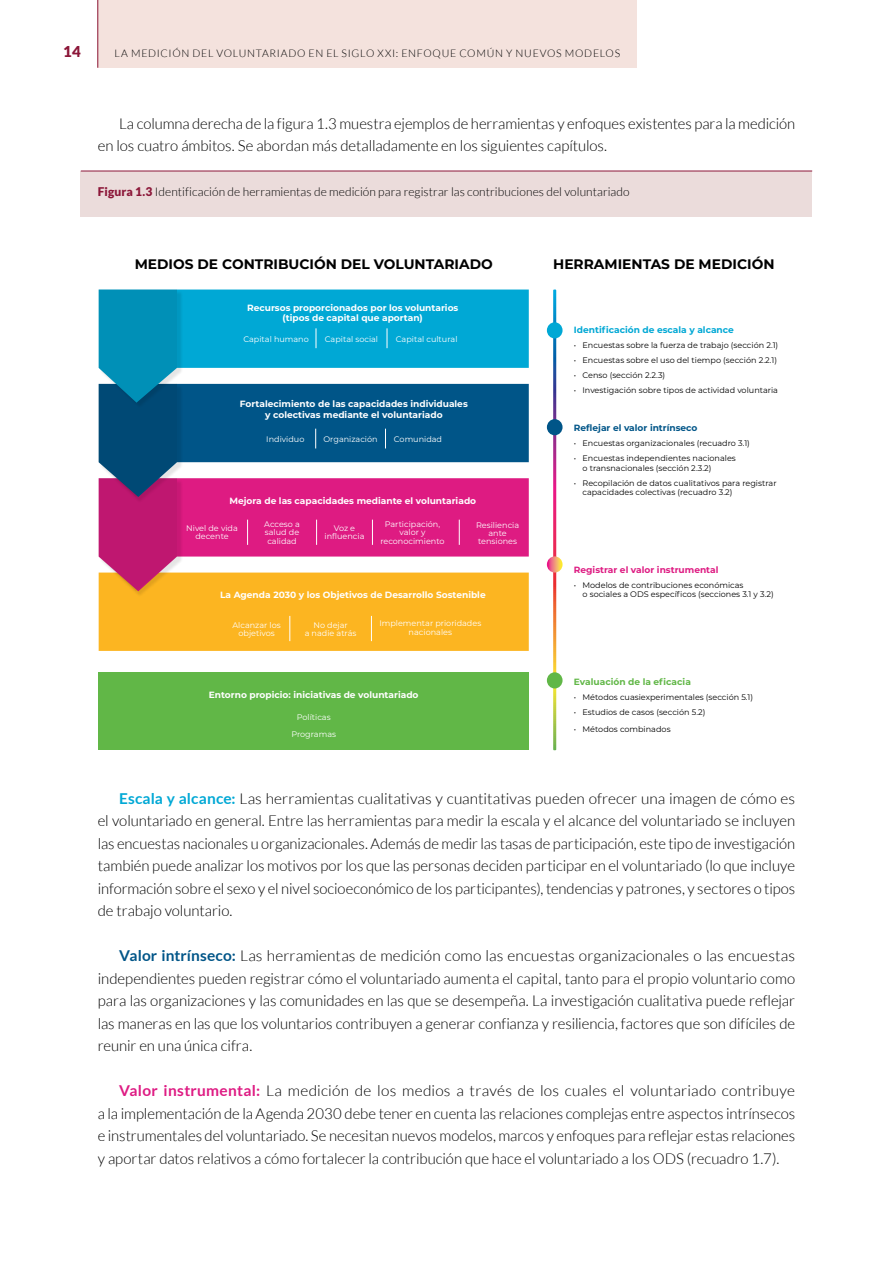
<style>
.page{position:relative;width:893px;height:1263px;background:#fff}
.page>*{position:absolute;margin:0;border:0;box-sizing:border-box;transform-origin:0 0}
.t1{font:300 15px/22.5px "Lato";letter-spacing:-.005em;color:#000;text-align:justify}
.t2{font:900 15px "Lato";color:#8c1739}
.t3{font:700 13.8px "Montserrat";color:#000}
.t4{font:300 12px "Lato";letter-spacing:.005em;color:#000}
.t5{font:300 10.5px "Lato";letter-spacing:.07em;color:#000}
.t6{font:700 9px/10.5px "Montserrat";color:#fff;text-align:center}
.t7{font:700 9px "Montserrat";color:#00a8d5}
.t8{font:700 9px "Montserrat";color:#de1b82}
.t9{font:700 9px "Montserrat";color:#058}
.t10{font:700 9px "Montserrat";color:#61b747}
.t11{font:8.1px/9px "Montserrat";color:#000}
.t12{font:8.1px/8.1px "Montserrat";color:#fff;text-align:center}
.s1{font-weight:900;color:#8c1739}
.s2{font-weight:700;color:#00a8d5}
.s3{font-weight:700;color:#058}
.s4{font-weight:700;color:#de1b83}
</style>
<div class="page">
<div style="left:98px;top:0;width:539px;height:68px;background:#f4e2dd"></div>
<hr style="left:98px;top:0;width:1px;height:68px;background:#8c1739">
<div style="left:81px;top:171px;width:731px;height:45px;background:#ebdcdb"></div>
<hr style="left:81px;top:171px;width:731px;height:1px;background:#8c1739">
<div style="left:99px;top:672px;width:430px;height:78px;background:#61b747"></div>
<svg style="left:553px;top:290px;width:3px;height:460px"></svg>
<div style="left:547px;top:322px;width:16px;height:16px;background:#00a8d5;border-radius:50%"></div>
<div style="left:547px;top:419px;width:16px;height:16px;background:#058;border-radius:50%"></div>
<svg style="left:547px;top:556px;width:16px;height:16px"></svg>
<div style="left:547px;top:672px;width:16px;height:16px;background:#61b747;border-radius:50%"></div>
<svg style="left:99px;top:290px;width:430px;height:361px;background:#83818c"></svg>
<p class="t2" style="left:63px;top:43px;width:19px">14</p>
<p class="t5" style="left:115px;top:47px;width:507px">LA MEDICIÓN DEL VOLUNTARIADO EN EL SIGLO XXI: ENFOQUE COMÚN Y NUEVOS MODELOS</p>
<p class="t1" style="left:98px;top:112px;width:699px;text-indent:21px">La columna derecha de la figura 1.3 muestra ejemplos de herramientas y enfoques existentes para la medición en los cuatro ámbitos. Se abordan más detalladamente en los siguientes capítulos.</p>
<p class="t4" style="left:98px;top:185px;width:533px"><span class="s1">Figura 1.3</span> Identificación de herramientas de medición para registrar las contribuciones del voluntariado</p>
<p class="t3" style="left:135px;top:254px;width:360px">MEDIOS DE CONTRIBUCIÓN DEL VOLUNTARIADO</p>
<p class="t6" style="left:247px;top:302px;width:213px">Recursos proporcionados por los voluntarios (tipos de capital que aportan)</p>
<p class="t12" style="left:243px;top:335px;width:67px">Capital humano</p>
<p class="t12" style="left:325px;top:335px;width:55px">Capital social</p>
<p class="t12" style="left:396px;top:335px;width:63px">Capital cultural</p>
<p class="t6" style="left:240px;top:398px;width:229px">Fortalecimiento de las capacidades individuales y colectivas mediante el voluntariado</p>
<p class="t12" style="left:266px;top:435px;width:40px">Individuo</p>
<p class="t12" style="left:323px;top:435px;width:56px">Organización</p>
<p class="t12" style="left:394px;top:435px;width:50px">Comunidad</p>
<p class="t6" style="left:229px;top:495px;width:248px">Mejora de las capacidades mediante el voluntariado</p>
<p class="t12" style="left:186px;top:524px;width:53px">Nivel de vida decente</p>
<p class="t12" style="left:264px;top:520px;width:37px">Acceso a salud de calidad</p>
<p class="t12" style="left:325px;top:524px;width:41px">Voz e influencia</p>
<p class="t12" style="left:380px;top:520px;width:66px">Participación, valor y reconocimiento</p>
<p class="t12" style="left:476px;top:521px;width:45px">Resiliencia ante tensiones</p>
<p class="t6" style="left:220px;top:589px;width:267px">La Agenda 2030 y los Objetivos de Desarrollo Sostenible</p>
<p class="t12" style="left:232px;top:620px;width:50px">Alcanzar los objetivos</p>
<p class="t12" style="left:305px;top:620px;width:53px">No dejar<br>a nadie atrás</p>
<p class="t12" style="left:379px;top:619px;width:103px">Implementar prioridades nacionales</p>
<p class="t6" style="left:209px;top:689px;width:211px">Entorno propicio: iniciativas de voluntariado</p>
<p class="t12" style="left:291px;top:708px;width:46px;line-height:17.2px">Políticas<br>Programas</p>
<p class="t3" style="left:553px;top:254px;width:223px">HERRAMIENTAS DE MEDICIÓN</p>
<p class="t7" style="left:574px;top:323px;width:161px">Identificación de escala y alcance</p>
<p class="t11" style="left:574px;top:340px;width:206px">• Encuestas sobre la fuerza de trabajo (sección 2.1)</p>
<p class="t11" style="left:574px;top:355px;width:205px">• Encuestas sobre el uso del tiempo (sección 2.2.1)</p>
<p class="t11" style="left:574px;top:370px;width:93px">• Censo (sección 2.2.3)</p>
<p class="t11" style="left:574px;top:385px;width:206px">• Investigación sobre tipos de actividad voluntaria</p>
<p class="t9" style="left:574px;top:422px;width:125px">Reflejar el valor intrínseco</p>
<p class="t11" style="left:574px;top:439px;width:177px">• Encuestas organizacionales (recuadro 3.1)</p>
<p class="t11" style="left:582px;top:454px;width:155px;text-indent:-9px">• Encuestas independientes nacionales o transnacionales (sección 2.3.2)</p>
<p class="t11" style="left:582px;top:478px;width:196px;text-indent:-9px">• Recopilación de datos cualitativos para registrar capacidades colectivas (recuadro 3.2)</p>
<p class="t8" style="left:574px;top:563px;width:146px">Registrar el valor instrumental</p>
<p class="t11" style="left:582px;top:581px;width:193px;text-indent:-9px">• Modelos de contribuciones económicas<br>o sociales a ODS específicos (secciones 3.1 y 3.2)</p>
<p class="t10" style="left:574px;top:675px;width:118px">Evaluación de la eficacia</p>
<p class="t11" style="left:574px;top:692px;width:181px">• Métodos cuasiexperimentales (sección 5.1)</p>
<p class="t11" style="left:574px;top:707px;width:133px">• Estudios de casos (sección 5.2)</p>
<p class="t11" style="left:574px;top:724px;width:98px">• Métodos combinados</p>
<p class="t1" style="left:98px;top:787px;width:699px;text-indent:21px"><span class="s2">Escala y alcance:</span> Las herramientas cualitativas y cuantitativas pueden ofrecer una imagen de cómo es el voluntariado en general. Entre las herramientas para medir la escala y el alcance del voluntariado se incluyen las encuestas nacionales u organizacionales. Además de medir las tasas de participación, este tipo de investigación también puede analizar los motivos por los que las personas deciden participar en el voluntariado (lo que incluye información sobre el sexo y el nivel socioeconómico de los participantes), tendencias y patrones, y sectores o tipos de trabajo voluntario.</p>
<p class="t1" style="left:98px;top:945px;width:699px;text-indent:21px"><span class="s3">Valor intrínseco:</span> Las herramientas de medición como las encuestas organizacionales o las encuestas independientes pueden registrar cómo el voluntariado aumenta el capital, tanto para el propio voluntario como para las organizaciones y las comunidades en las que se desempeña. La investigación cualitativa puede reflejar las maneras en las que los voluntarios contribuyen a generar confianza y resiliencia, factores que son difíciles de reunir en una única cifra.</p>
<p class="t1" style="left:98px;top:1080px;width:699px;text-indent:21px"><span class="s4">Valor instrumental:</span> La medición de los medios a través de los cuales el voluntariado contribuye a la implementación de la Agenda 2030 debe tener en cuenta las relaciones complejas entre aspectos intrínsecos e instrumentales del voluntariado. Se necesitan nuevos modelos, marcos y enfoques para reflejar estas relaciones y aportar datos relativos a cómo fortalecer la contribución que hace el voluntariado a los ODS (recuadro 1.7).</p>
</div>
